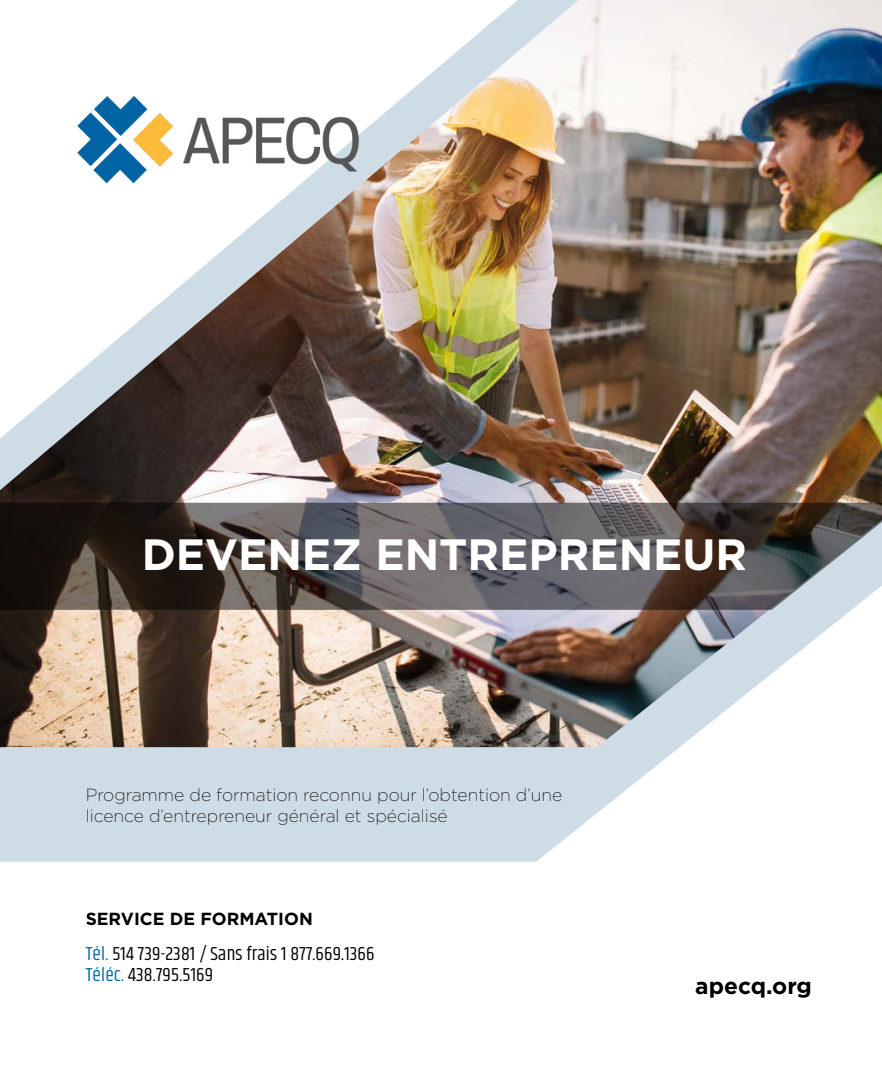
<style>
.page{position:relative;width:882px;height:1071px;background:#fff}
.page>*{position:absolute;margin:0;border:0;box-sizing:border-box;transform-origin:0 0}
.t1{font:700 43.75px "Gotham";color:#fff}
.t2{font:700 22.75px "Gotham";color:#000}
.t3{font:19.25px "Khand";letter-spacing:.01em;color:#000}
.t4{font:200 17.5px/21px "Gotham";color:#000}
.t5{font:700 17.5px "Gotham";color:#000}
.s1{color:#0067a6}
</style>
<div class="page">
<svg style="left:0;top:747px;width:680px;height:115px;background:#d3dfe7"></svg>
<img style="left:0;top:0;width:882px;height:747px">
<img style="left:24px;top:58px;width:390px;height:155px">
<svg style="left:0;top:503px;width:882px;height:107px;background:#54504f"></svg>
<p class="t1" style="left:142px;top:526px;width:607px">DEVENEZ ENTREPRENEUR</p>
<p class="t4" style="left:86px;top:784px;width:478px">Programme de formation reconnu pour l’obtention d’une licence d’entrepreneur général et spécialisé</p>
<p class="t5" style="left:86px;top:907px;width:229px">SERVICE DE FORMATION</p>
<p class="t3" style="left:86px;top:942px;width:290px"><span class="s1">Tél.</span> 514 739-2381 / Sans frais 1 877.669.1366</p>
<p class="t3" style="left:86px;top:963px;width:129px"><span class="s1">Téléc.</span> 438.795.5169</p>
<p class="t2" style="left:695px;top:971px;width:118px">apecq.org</p>
</div>
